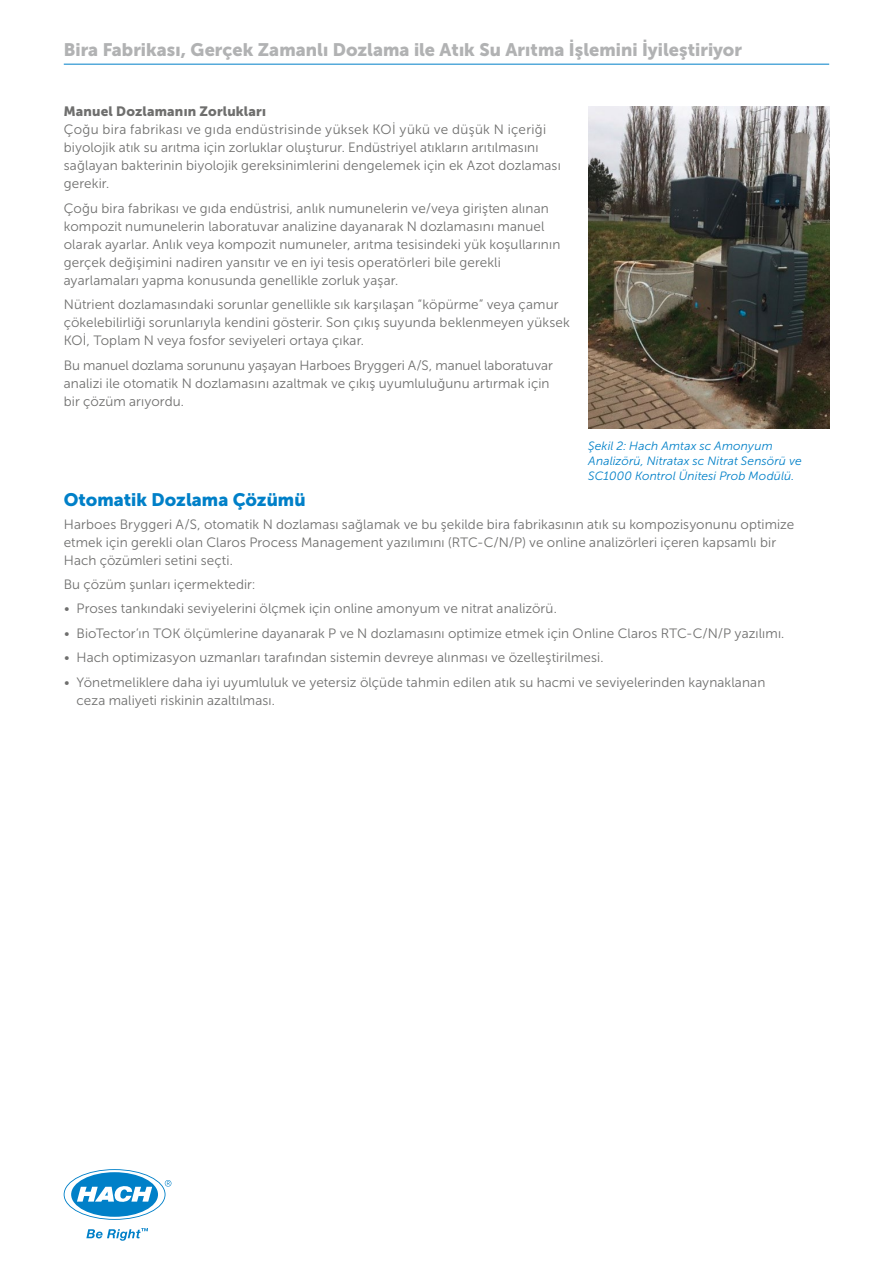
<style>
.page{position:relative;width:893px;height:1263px;background:#fff}
.page>*{position:absolute;margin:0;border:0;box-sizing:border-box;transform-origin:0 0}
.t1{font:18px "Museo Sans Cyrl 900";letter-spacing:.005em;color:#b1b2b3}
.t2{font:18px "Museo Sans Cyrl 900";color:#0080c8}
.t3{font:13.5px/18px "Museo Sans Cyrl 300";letter-spacing:.01em;color:#6f6f6e}
.t4{font:13.5px "Museo Sans Cyrl 900";letter-spacing:.015em;color:#6f6f6e}
.t5{font:italic 12px/15px "Museo Sans Cyrl 300";letter-spacing:.01em;color:#0080c8}
</style>
<div class="page">
<hr style="left:64px;top:64px;width:765px;height:1px;background:#0080c8">
<svg style="left:65px;top:1170px;width:106px;height:49px"></svg>
<svg style="left:86px;top:1228px;width:62px;height:13px"></svg>
<img style="left:588px;top:106px;width:241px;height:323px">
<h1 class="t1" style="left:64px;top:39px;width:680px">Bira Fabrikası, Gerçek Zamanlı Dozlama ile Atık Su Arıtma İşlemini İyileştiriyor</h1>
<p class="t4" style="left:64px;top:104px;width:204px">Manuel Dozlamanın Zorlukları</p>
<p class="t3" style="left:64px;top:121px;width:499px">Çoğu bira fabrikası ve gıda endüstrisinde yüksek KOİ yükü ve düşük N içeriği biyolojik atık su arıtma için zorluklar oluşturur. Endüstriyel atıkların arıtılmasını sağlayan bakterinin biyolojik gereksinimlerini dengelemek için ek Azot dozlaması gerekir.</p>
<p class="t3" style="left:64px;top:199px;width:498px">Çoğu bira fabrikası ve gıda endüstrisi, anlık numunelerin ve/veya girişten alınan kompozit numunelerin laboratuvar analizine dayanarak N dozlamasını manuel olarak ayarlar. Anlık veya kompozit numuneler, arıtma tesisindeki yük koşullarının gerçek değişimini nadiren yansıtır ve en iyi tesis operatörleri bile gerekli ayarlamaları yapma konusunda genellikle zorluk yaşar.</p>
<p class="t3" style="left:64px;top:296px;width:507px">Nütrient dozlamasındaki sorunlar genellikle sık karşılaşan “köpürme” veya çamur çökelebilirliği sorunlarıyla kendini gösterir. Son çıkış suyunda beklenmeyen yüksek<br>KOİ, Toplam N veya fosfor seviyeleri ortaya çıkar.</p>
<p class="t3" style="left:64px;top:356px;width:490px">Bu manuel dozlama sorununu yaşayan Harboes Bryggeri A/S, manuel laboratuvar analizi ile otomatik N dozlamasını azaltmak ve çıkış uyumluluğunu artırmak için bir çözüm arıyordu.</p>
<p class="t5" style="left:588px;top:439px;width:215px">Şekil 2: Hach Amtax sc Amonyum<br>Analizörü, Nitratax sc Nitrat Sensörü ve<br>SC1000 Kontrol Ünitesi Prob Modülü.</p>
<h1 class="t2" style="left:64px;top:490px;width:243px">Otomatik Dozlama Çözümü</h1>
<p class="t3" style="left:64px;top:515px;width:732px">Harboes Bryggeri A/S, otomatik N dozlaması sağlamak ve bu şekilde bira fabrikasının atık su kompozisyonunu optimize etmek için gerekli olan Claros Process Management yazılımını (RTC-C/N/P) ve online analizörleri içeren kapsamlı bir<br>Hach çözümleri setini seçti.</p>
<p class="t3" style="left:64px;top:575px;width:193px">Bu çözüm şunları içermektedir:</p>
<p class="t3" style="left:64px;top:600px;width:494px">• Proses tankındaki seviyelerini ölçmek için online amonyum ve nitrat analizörü.</p>
<p class="t3" style="left:64px;top:624px;width:722px">• BioTector’ın TOK ölçümlerine dayanarak P ve N dozlamasını optimize etmek için Online Claros RTC-C/N/P yazılımı.</p>
<p class="t3" style="left:64px;top:649px;width:541px">• Hach optimizasyon uzmanları tarafından sistemin devreye alınması ve özelleştirilmesi.</p>
<p class="t3" style="left:77px;top:673px;width:690px;text-indent:-13px">• Yönetmeliklere daha iyi uyumluluk ve yetersiz ölçüde tahmin edilen atık su hacmi ve seviyelerinden kaynaklanan ceza maliyeti riskinin azaltılması.</p>
</div>
